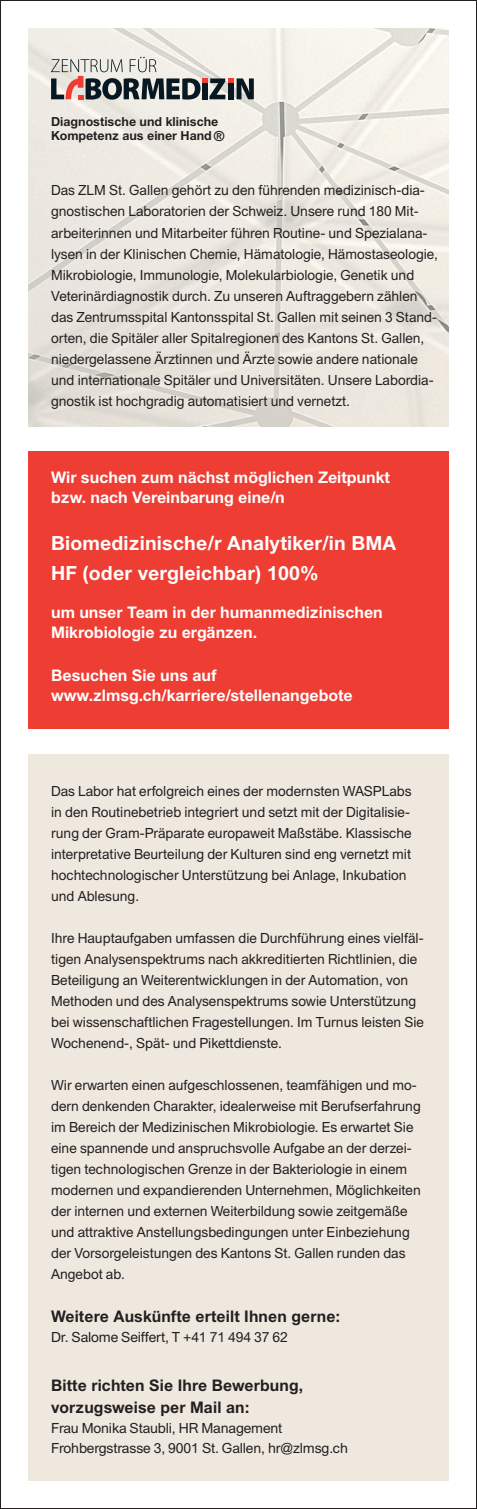
<style>
.page{position:relative;width:477px;height:1509px;background:#fff}
.page>*{position:absolute;margin:0;border:0;box-sizing:border-box;transform-origin:0 0}
.t1{font:700 19.6px/30px "Union";letter-spacing:.01em;color:#fff}
.t2{font:700 16px/20px "Union";color:#fff}
.t3{font:700 16px/22px "Union";letter-spacing:.01em;color:#231f20}
.t4{font:14px/21px "Union";color:#231f20}
.t5{font:700 12.4px/14.2px "Union";color:#231f20}
.s1{font-size:14px}
</style>
<div class="page">
<div style="left:28px;top:451px;width:420px;height:277px;background:#ee3e34"></div>
<div style="left:28px;top:754px;width:420px;height:726px;background:#eee8df"></div>
<img style="left:28px;top:28px;width:420px;height:398px">
<svg style="left:51px;top:57px;width:202px;height:43px;background:#a7a5a3"></svg>
<p class="t5" style="left:51px;top:114px;width:175px">Diagnostische und klinische<br>Kompetenz aus einer Hand <span class="s1">®</span></p>
<p class="t4" style="left:51px;top:180px;width:388px">Das ZLM St. Gallen gehört zu den führenden medizinisch-dia&shy;gnostischen Laboratorien der Schweiz. Unsere rund 180 Mit&shy;arbeiterinnen und Mitarbeiter führen Routine- und Spezialana&shy;lysen in der Klinischen Chemie, Hämatologie, Hämostaseologie, Mikrobiologie, Immunologie, Molekularbiologie, Genetik und Veterinärdiagnostik durch. Zu unseren Auftraggebern zählen das Zentrumsspital Kantonsspital St. Gallen mit seinen 3 Stand&shy;orten, die Spitäler aller Spitalregionen des Kantons St. Gallen, niedergelassene Ärztinnen und Ärzte sowie andere nationale und internationale Spitäler und Universitäten. Unsere Labordia&shy;gnostik ist hochgradig automatisiert und vernetzt.</p>
<p class="t2" style="left:51px;top:467px;width:340px">Wir suchen zum nächst möglichen Zeitpunkt bzw. nach Vereinbarung eine/n</p>
<h1 class="t1" style="left:51px;top:528px;width:346px">Biomedizinische/r Analytiker/in BMA<br>HF (oder vergleichbar) 100%</h1>
<p class="t2" style="left:51px;top:603px;width:333px;line-height:19.2px">um unser Team in der humanmedizinischen<br>Mikrobiologie zu ergänzen.</p>
<p class="t2" style="left:51px;top:665px;width:303px">Besuchen Sie uns auf www.zlmsg.ch/karriere/stellenangebote</p>
<p class="t4" style="left:51px;top:780px;width:362px">Das Labor hat erfolgreich eines der modernsten WASPLabs in den Routinebetrieb integriert und setzt mit der Digitalisie&shy;rung der Gram-Präparate europaweit Maßstäbe. Klassische interpretative Beurteilung der Kulturen sind eng vernetzt mit hochtechnologischer Unterstützung bei Anlage, Inkubation und Ablesung.</p>
<p class="t4" style="left:51px;top:927px;width:374px">Ihre Hauptaufgaben umfassen die Durchführung eines vielfäl&shy;tigen Analysenspektrums nach akkreditierten Richtlinien, die Beteiligung an Weiterentwicklungen in der Automation, von Methoden und des Analysenspektrums sowie Unterstützung bei wissenschaftlichen Fragestellungen. Im Turnus leisten Sie Wochenend-, Spät- und Pikettdienste.</p>
<p class="t4" style="left:51px;top:1074px;width:371px">Wir erwarten einen aufgeschlossenen, teamfähigen und mo&shy;dern denkenden Charakter, idealerweise mit Berufserfahrung im Bereich der Medizinischen Mikrobiologie. Es erwartet Sie eine spannende und anspruchsvolle Aufgabe an der derzei&shy;tigen technologischen Grenze in der Bakteriologie in einem modernen und expandierenden Unternehmen, Möglichkeiten der internen und externen Weiterbildung sowie zeitgemäße und attraktive Anstellungsbedingungen unter Einbeziehung der Vorsorgeleistungen des Kantons St. Gallen runden das Angebot ab.</p>
<p class="t3" style="left:51px;top:1305px;width:290px">Weitere Auskünfte erteilt Ihnen gerne:</p>
<p class="t4" style="left:51px;top:1326px;width:238px">Dr. Salome Seiffert, T +41 71 494 37 62</p>
<p class="t3" style="left:51px;top:1373px;width:253px">Bitte richten Sie Ihre Bewerbung, vorzugsweise per Mail an:</p>
<p class="t4" style="left:51px;top:1417px;width:298px;line-height:20px">Frau Monika Staubli, HR Management<br>Frohbergstrasse 3, 9001 St. Gallen, hr@zlmsg.ch</p>
</div>
